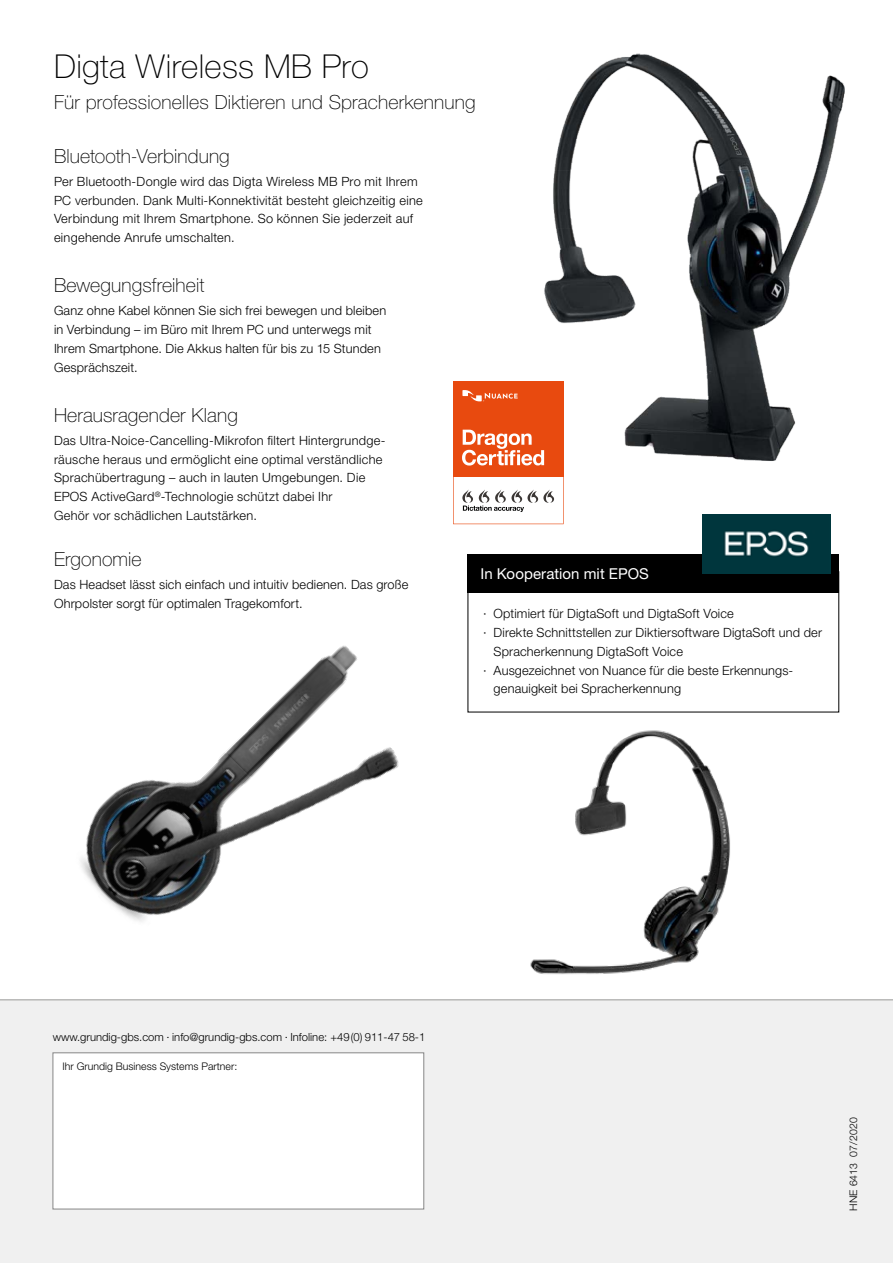
<style>
.page{position:relative;width:893px;height:1263px;background:#fff}
.page>*{position:absolute;margin:0;border:0;box-sizing:border-box;transform-origin:0 0}
.t1{font:100 33px "Helvetica Neue LT Std";letter-spacing:.01em;color:#000}
.t2{font:100 19.5px "Helvetica Neue LT Std";letter-spacing:.01em;color:#000}
.t3{font:15px "Helvetica Neue LT Std";letter-spacing:.005em;color:#fff}
.t4{font:300 12.75px/18.8px "Helvetica Neue LT Std";letter-spacing:.015em;color:#000}
.t5{font:300 11.25px "Helvetica Neue LT Std";color:#000}
.t6{font:300 10.5px "Helvetica Neue LT Std";color:#000}
</style>
<div class="page">
<div style="left:0;top:999px;width:893px;height:264px;background:#f0f0f0"></div>
<hr style="left:0;top:999px;width:893px;height:1px;background:#9d9d9c">
<div style="left:53px;top:1053px;width:371px;height:156px;background:#fff"></div>
<svg style="left:453px;top:381px;width:111px;height:143px"></svg>
<img style="left:530px;top:730px;width:200px;height:245px">
<img style="left:80px;top:645px;width:319px;height:277px">
<div style="left:468px;top:554px;width:371px;height:38px;background:#000"></div>
<img style="left:703px;top:514px;width:127px;height:59px">
<img style="left:486px;top:53px;width:359px;height:460px">
<h1 class="t1" style="left:54px;top:47px;width:316px">Digta Wireless MB Pro</h1>
<h2 class="t2" style="left:54px;top:91px;width:423px">Für professionelles Diktieren und Spracherkennung</h2>
<h2 class="t2" style="left:54px;top:145px;width:177px">Bluetooth-Verbindung</h2>
<p class="t4" style="left:54px;top:172px;width:370px">Per Bluetooth-Dongle wird das Digta Wireless MB Pro mit Ihrem PC verbunden. Dank Multi-Konnektivität besteht gleichzeitig eine Verbindung mit Ihrem Smartphone. So können Sie jederzeit auf eingehende Anrufe umschalten.</p>
<h2 class="t2" style="left:54px;top:274px;width:152px">Bewegungsfreiheit</h2>
<p class="t4" style="left:54px;top:301px;width:334px">Ganz ohne Kabel können Sie sich frei bewegen und bleiben in Verbindung – im Büro mit Ihrem PC und unterwegs mit Ihrem Smartphone. Die Akkus halten für bis zu 15 Stunden Gesprächszeit.</p>
<h2 class="t2" style="left:54px;top:404px;width:185px">Herausragender Klang</h2>
<p class="t4" style="left:54px;top:431px;width:332px">Das Ultra-Noice-Cancelling-Mikrofon filtert Hintergrundge&shy;räusche heraus und ermöglicht eine optimal verständliche Sprachübertragung – auch in lauten Umgebungen. Die EPOS ActiveGard<sup>®</sup>-Technologie schützt dabei Ihr<br>Gehör vor schädlichen Lautstärken.</p>
<h2 class="t2" style="left:54px;top:548px;width:89px">Ergonomie</h2>
<p class="t4" style="left:54px;top:575px;width:356px">Das Headset lässt sich einfach und intuitiv bedienen. Das große<br>Ohrpolster sorgt für optimalen Tragekomfort.</p>
<p class="t3" style="left:480px;top:565px;width:170px">In Kooperation mit EPOS</p>
<p class="t4" style="left:483px;top:604px;width:252px">· Optimiert für DigtaSoft und DigtaSoft Voice</p>
<p class="t4" style="left:483px;top:623px;width:341px">· Direkte Schnittstellen zur Diktiersoftware DigtaSoft und der</p>
<p class="t4" style="left:494px;top:642px;width:191px">Spracherkennung DigtaSoft Voice</p>
<p class="t4" style="left:483px;top:660px;width:312px">· Ausgezeichnet von Nuance für die beste Erkennungs-</p>
<p class="t4" style="left:494px;top:679px;width:189px">genauigkeit bei Spracherkennung</p>
<p class="t5" style="left:53px;top:1030px;width:374px">www.grundig-gbs.com · info@grundig-gbs.com · Infoline: +49(0) 911-47 58-1</p>
<p class="t6" style="left:63px;top:1060px;width:176px">Ihr Grundig Business Systems Partner:</p>
<p class="t6" style="left:847px;top:1211px;width:95px;rotate:-90deg">HNE 6413 07/2020</p>
</div>
